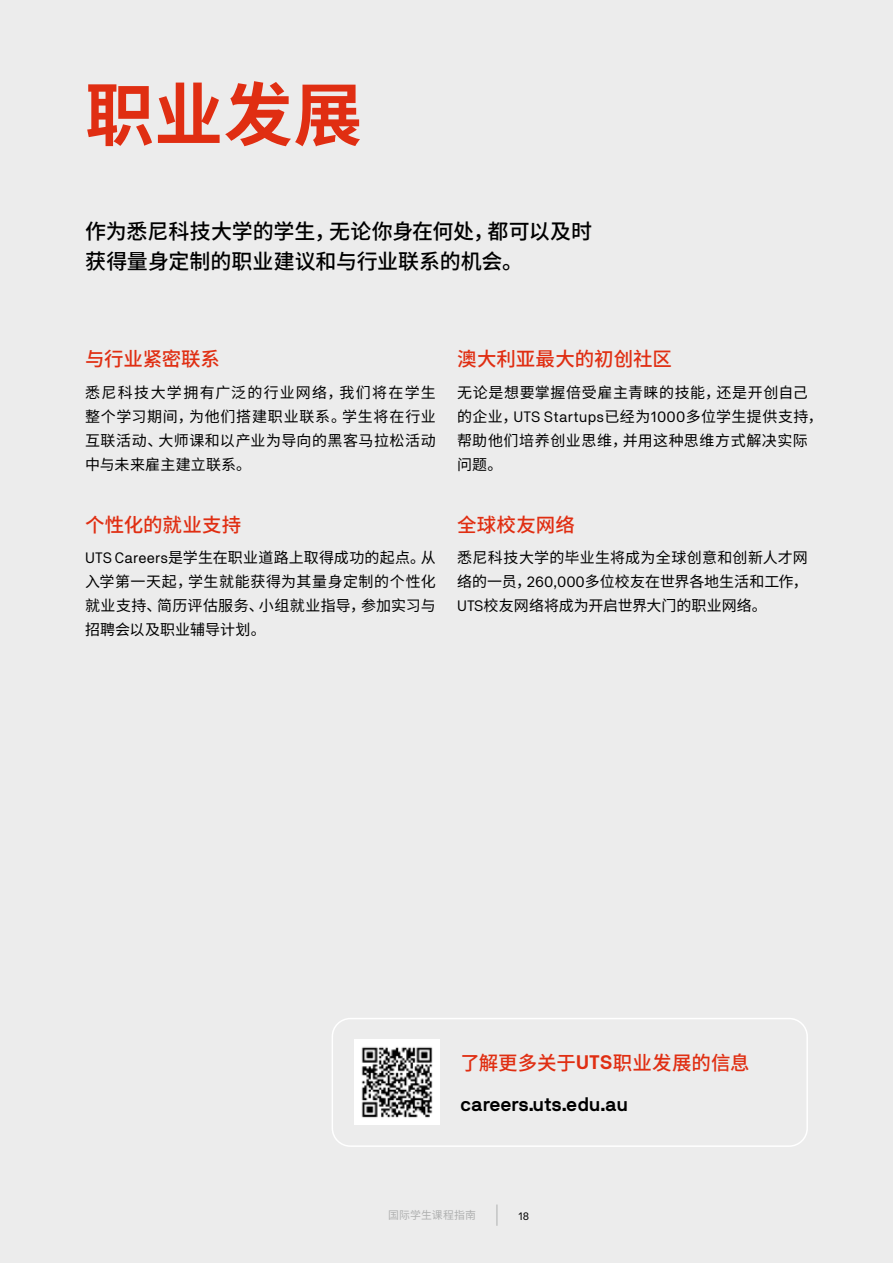
<style>
.page{position:relative;width:893px;height:1263px;background:#ececec}
.page>*{position:absolute;margin:0;border:0;box-sizing:border-box;transform-origin:0 0}
.t1{font:700 69px "Source Han Sans CN";color:#e02e12}
.t2{font:500 21px/30px "Source Han Sans CN";letter-spacing:-.005em;color:#000}
.t3{font:500 19.5px "Source Han Sans CN";color:#e02e12}
.t4{font:700 19.5px "NB International Pro";color:#000}
.t5{font:15px/24px "Source Han Sans CN";letter-spacing:.025em;color:#000;text-align:justify}
.t6{font:10.8px "Source Han Sans CN";letter-spacing:.015em;color:#afb0b0}
.t7{font:10.8px "NB Akademie";color:#000}
.s1{font-family:"NB Akademie"}
.s2{font-family:"NB Akademie";font-weight:700}
</style>
<div class="page">
<div style="left:332px;top:1018px;width:476px;height:129px;border:2px solid #fff;border-radius:18px"></div>
<img style="left:354px;top:1040px;width:85px;height:85px">
<svg style="left:497px;top:1204px;width:1px;height:22px"></svg>
<h1 class="t1" style="left:85px;top:76px;width:279px">职业发展</h1>
<h2 class="t2" style="left:85px;top:216px;width:509px">作为悉尼科技大学的学生，无论你身在何处，都可以及时获得量身定制的职业建议和与行业联系的机会。</h2>
<h3 class="t3" style="left:85px;top:348px;width:137px">与行业紧密联系</h3>
<p class="t5" style="left:85px;top:381px;width:352px">悉尼科技大学拥有广泛的行业网络，我们将在学生整个学习期间，为他们搭建职业联系。学生将在行业互联活动、大师课和以产业为导向的黑客马拉松活动中与未来雇主建立联系。</p>
<h3 class="t3" style="left:85px;top:514px;width:158px">个性化的就业支持</h3>
<p class="t5" style="left:85px;top:546px;width:352px"><span class="s1">UTS Careers</span>是学生在职业道路上取得成功的起点。从入学第一天起，学生就能获得为其量身定制的个性化就业支持、简历评估服务、小组就业指导，参加实习与招聘会以及职业辅导计划。</p>
<h3 class="t3" style="left:457px;top:348px;width:216px">澳大利亚最大的初创社区</h3>
<p class="t5" style="left:457px;top:381px;width:367px;text-align:left">无论是想要掌握倍受雇主青睐的技能，还是开创自己的企业，<span class="s1">UTS Startups</span>已经为<span class="s1">1000</span>多位学生提供支持，帮助他们培养创业思维，并用这种思维方式解决实际问题。</p>
<h3 class="t3" style="left:457px;top:514px;width:119px">全球校友网络</h3>
<p class="t5" style="left:457px;top:546px;width:352px">悉尼科技大学的毕业生将成为全球创意和创新人才网络的一员，<span class="s1">260,000</span>多位校友在世界各地生活和工作，<span class="s1">UTS</span>校友网络将成为开启世界大门的职业网络。</p>
<h3 class="t3" style="left:461px;top:1051px;width:291px">了解更多关于<span class="s2">UTS</span>职业发展的信息</h3>
<h3 class="t4" style="left:461px;top:1093px;width:169px">careers.uts.edu.au</h3>
<p class="t6" style="left:388px;top:1209px;width:90px">国际学生课程指南</p>
<p class="t7" style="left:518px;top:1209px;width:12px">18</p>
</div>
